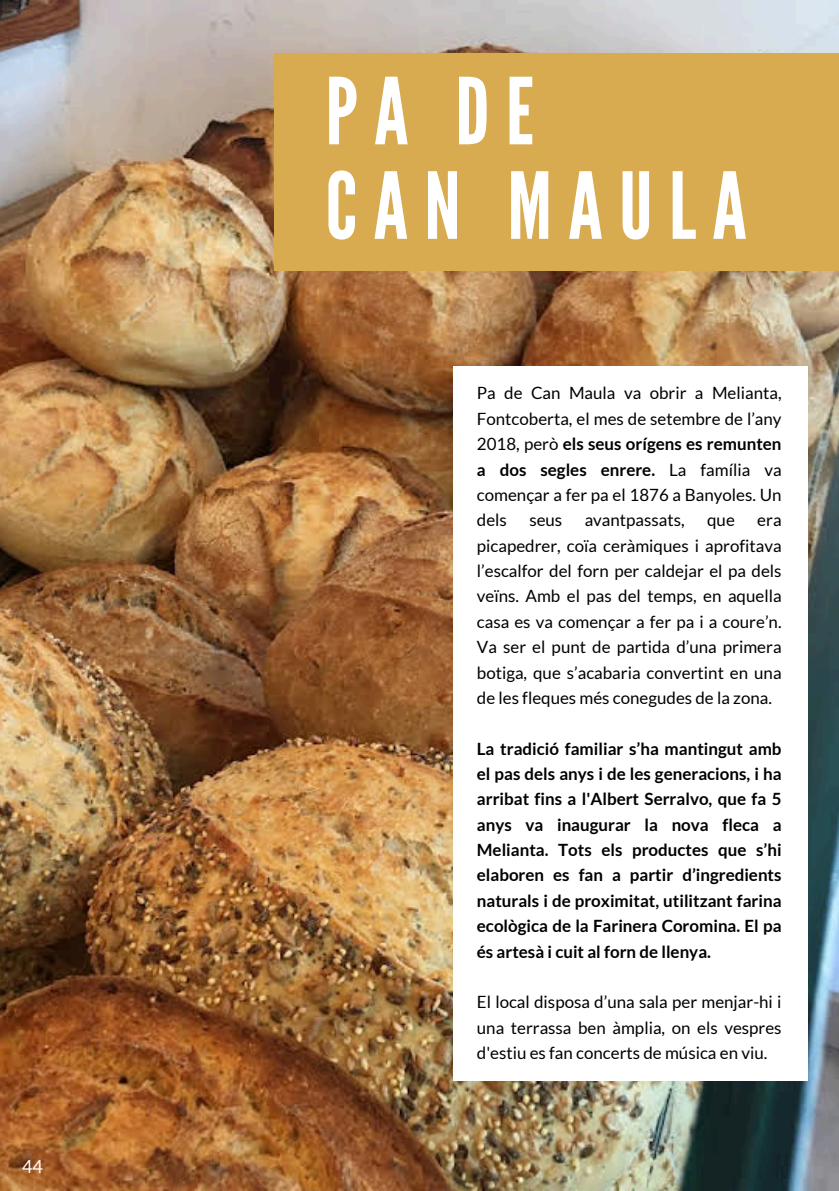
<style>
.page{position:relative;width:839px;height:1191px;background:#fff}
.page>*{position:absolute;margin:0;border:0;box-sizing:border-box;transform-origin:0 0}
.t1{font:92px/94.4px "League Gothic";letter-spacing:.175em;color:#fff}
.t2{font:18px "Lato";color:#fff}
.t3{font:17px/25.4px "Lato";color:#000;text-align:justify}
.t4{font:700 17px/25.4px "Lato";color:#000;text-align:justify}
.s1{font-weight:700}
</style>
<div class="page">
<img style="left:0;top:0;width:838px;height:1191px">
<div style="left:453px;top:366px;width:354px;height:715px;background:#fff"></div>
<div style="left:274px;top:53px;width:564px;height:218px;background:#d8ab51"></div>
<p class="t2" style="left:22px;top:1155px;width:22px">44</p>
<p class="t1" style="left:325px;top:66px;width:423px">PA DE<br>CAN MAULA</p>
<h1 class="t3" style="left:477px;top:380px;width:306px">Pa de Can Maula va obrir a Melianta, Fontcoberta, el mes de setembre de l’any 2018, però <span class="s1">els seus orígens es remunten a dos segles enrere.</span> La família va començar a fer pa el 1876 a Banyoles. Un dels</h1>
<h1 class="t3" style="left:529px;top:507px;width:34px">seus</h1>
<h1 class="t3" style="left:584px;top:507px;width:101px">avantpassats,</h1>
<h1 class="t3" style="left:707px;top:507px;width:29px">que</h1>
<h1 class="t3" style="left:477px;top:507px;width:306px;text-indent:280px">era picapedrer, coïa ceràmiques i aprofitava l’escalfor del forn per caldejar el pa dels veïns. Amb el pas del temps, en aquella casa es va començar a fer pa i a coure’n.<br>Va ser el punt de partida d’una primera botiga, que s’acabaria convertint en una de les fleques més conegudes de la zona.</h1>
<p class="t4" style="left:477px;top:735px;width:306px">La tradició familiar s’ha mantingut amb el pas dels anys i de les generacions, i ha arribat fins a l'Albert Serralvo, que fa 5 anys va inaugurar la nova fleca a Melianta. Tots els productes que s’hi elaboren es fan a partir d’ingredients naturals i de proximitat, utilitzant farina ecològica de la Farinera Coromina. El pa és artesà i cuit al forn de llenya.</p>
<h2 class="t3" style="left:477px;top:989px;width:306px">El local disposa d’una sala per menjar-hi i una terrassa ben àmplia, on els vespres d'estiu es fan concerts de música en viu.</h2>
</div>
